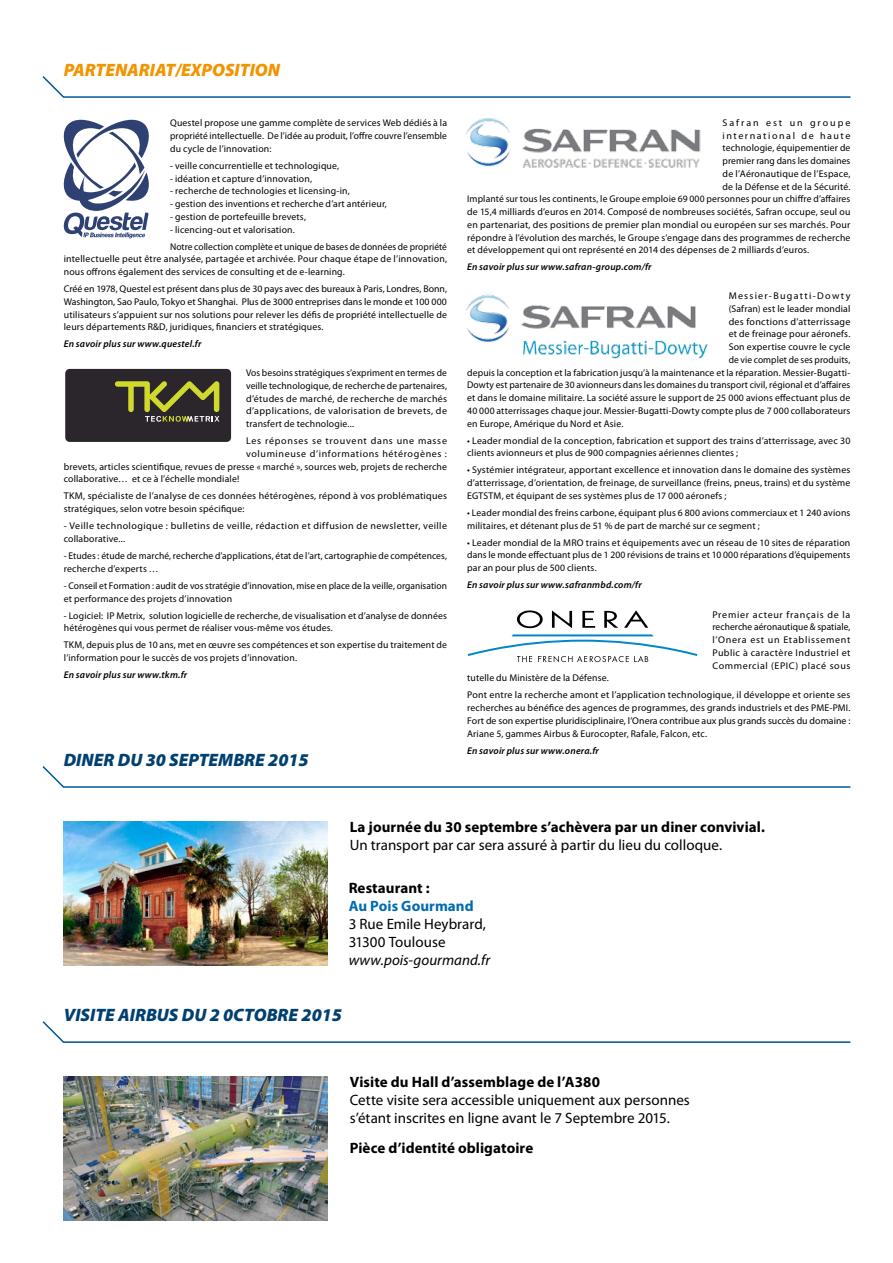
<style>
.page{position:relative;width:893px;height:1263px;background:#fff}
.page>*{position:absolute;margin:0;border:0;box-sizing:border-box;transform-origin:0 0}
.t1{font:italic 900 18px "Myriad Pro";color:#004071}
.t2{font:italic 900 18px "Myriad Pro";color:#f29400}
.t3{font:15px/18px "Myriad Pro";color:#000}
.t4{font:700 15px "Myriad Pro";letter-spacing:.005em;color:#000}
.t5{font:italic 15px "Myriad Pro";letter-spacing:.005em;color:#000}
.t6{font:700 15px "Myriad Pro";letter-spacing:.005em;color:#006ab2}
.t7{font:9.75px/12.8px "Myriad Pro";letter-spacing:.015em;color:#000}
.t8{font:italic 600 9.75px "Myriad Pro";letter-spacing:.02em;color:#000}
.t9{font:9.75px/12.8px "Myriad Pro";letter-spacing:.035em;color:#000}
.t10{font:9.75px "Myriad Pro";letter-spacing:.06em;color:#000}
.t11{font:9.75px "Myriad Pro";letter-spacing:.07em;color:#000}
.t12{font:9.75px "Myriad Pro";letter-spacing:.125em;color:#000}
.t13{font:9.75px "Myriad Pro";letter-spacing:.155em;color:#000}
.t14{font:9.75px "Myriad Pro";letter-spacing:.19em;color:#000}
</style>
<div class="page">
<svg style="left:42px;top:766px;width:809px;height:22px"></svg>
<img style="left:64px;top:822px;width:263px;height:143px">
<svg style="left:42px;top:76px;width:809px;height:22px"></svg>
<img style="left:466px;top:118px;width:235px;height:50px">
<svg style="left:42px;top:1021px;width:809px;height:22px"></svg>
<img style="left:64px;top:1077px;width:263px;height:144px">
<svg style="left:468px;top:634px;width:229px;height:28px"></svg>
<svg style="left:517px;top:610px;width:26px;height:18px"></svg>
<svg style="left:552px;top:610px;width:20px;height:18px"></svg>
<svg style="left:582px;top:611px;width:13px;height:17px"></svg>
<svg style="left:604px;top:611px;width:14px;height:17px"></svg>
<svg style="left:624px;top:610px;width:24px;height:18px"></svg>
<svg style="left:63px;top:120px;width:86px;height:118px"></svg>
<img style="left:465px;top:294px;width:243px;height:65px">
<div style="left:65px;top:369px;width:166px;height:73px;background:#2b252c;border-radius:4px"></div>
<svg style="left:115px;top:381px;width:104px;height:41px"></svg>
<h1 class="t2" style="left:64px;top:58px;width:218px">PARTENARIAT/EXPOSITION</h1>
<p class="t7" style="left:170px;top:117px;width:278px;text-align:justify">Questel propose une gamme complète de services Web dédiés à la propriété intellectuelle. De l’idée au produit, l’offre couvre l’ensemble du cycle de l’innovation:</p>
<p class="t7" style="left:170px;top:159px;width:171px">- veille concurrentielle et technologique,</p>
<p class="t7" style="left:170px;top:172px;width:144px">- idéation et capture d’innovation,</p>
<p class="t7" style="left:170px;top:185px;width:181px">- recherche de technologies et licensing-in,</p>
<p class="t7" style="left:170px;top:197px;width:218px">- gestion des inventions et recherche d’art antérieur,</p>
<p class="t7" style="left:170px;top:210px;width:137px">- gestion de portefeuille brevets,</p>
<p class="t7" style="left:170px;top:221px;width:278px;line-height:17px">- licencing-out et valorisation.<br>Notre collection complète et unique de bases de données de propriété</p>
<p class="t7" style="left:64px;top:253px;width:385px">intellectuelle peut être analysée, partagée et archivée. Pour chaque étape de l’innovation, nous offrons également des services de consulting et de e-learning.</p>
<p class="t7" style="left:64px;top:282px;width:385px;text-align:justify">Créé en 1978, Questel est présent dans plus de 30 pays avec des bureaux à Paris, Londres, Bonn, Washington, Sao Paulo, Tokyo et Shanghai. Plus de 3000 entreprises dans le monde et 100 000 utilisateurs s’appuient sur nos solutions pour relever les défis de propriété intellectuelle de leurs départements R&amp;D, juridiques, financiers et stratégiques.</p>
<p class="t8" style="left:64px;top:338px;width:139px">En savoir plus sur www.questel.fr</p>
<p class="t7" style="left:246px;top:366px;width:203px;text-align:justify">Vos besoins stratégiques s’expriment en termes de veille technologique, de recherche de partenaires, d’études de marché, de recherche de marchés d’applications, de valorisation de brevets, de transfert de technologie...</p>
<p class="t11" style="left:246px;top:435px;width:202px">Les réponses se trouvent dans une masse</p>
<p class="t10" style="left:246px;top:448px;width:202px">volumineuse d’informations hétérogènes :</p>
<p class="t7" style="left:64px;top:460px;width:385px">brevets, articles scientifique, revues de presse « marché », sources web, projets de recherche</p>
<p class="t7" style="left:64px;top:473px;width:177px">collaborative… et ce à l’échelle mondiale!</p>
<p class="t7" style="left:64px;top:490px;width:385px">TKM, spécialiste de l’analyse de ces données hétérogènes, répond à vos problématiques stratégiques, selon votre besoin spécifique:</p>
<p class="t9" style="left:64px;top:519px;width:385px">- Veille technologique : bulletins de veille, rédaction et diffusion de newsletter, veille collaborative...</p>
<p class="t7" style="left:64px;top:549px;width:385px">- Etudes : étude de marché, recherche d’applications, état de l’art, cartographie de compétences, recherche d’experts …</p>
<p class="t7" style="left:64px;top:579px;width:385px">- Conseil et Formation : audit de vos stratégie d’innovation, mise en place de la veille, organisation et performance des projets d’innovation</p>
<p class="t7" style="left:64px;top:609px;width:385px">- Logiciel: IP Metrix, solution logicielle de recherche, de visualisation et d’analyse de données hétérogènes qui vous permet de réaliser vous-même vos études.</p>
<p class="t7" style="left:64px;top:638px;width:385px">TKM, depuis plus de 10 ans, met en œuvre ses compétences et son expertise du traitement de l’information pour le succès de vos projets d’innovation.</p>
<p class="t8" style="left:64px;top:668px;width:125px">En savoir plus sur www.tkm.fr</p>
<h1 class="t1" style="left:64px;top:748px;width:246px">DINER DU 30 SEPTEMBRE 2015</h1>
<p class="t14" style="left:723px;top:117px;width:129px">Safran est un groupe</p>
<p class="t13" style="left:723px;top:129px;width:129px">international de haute</p>
<p class="t7" style="left:723px;top:142px;width:129px">technologie, équipementier de</p>
<p class="t7" style="left:723px;top:154px;width:129px">premier rang dans les domaines</p>
<p class="t7" style="left:723px;top:167px;width:129px">de l’Aéronautique de l’Espace,</p>
<p class="t7" style="left:723px;top:180px;width:129px">de la Défense et de la Sécurité.</p>
<p class="t7" style="left:467px;top:193px;width:385px">Implanté sur tous les continents, le Groupe emploie 69 000 personnes pour un chiffre d’affaires</p>
<p class="t7" style="left:467px;top:205px;width:385px">de 15,4 milliards d’euros en 2014. Composé de nombreuses sociétés, Safran occupe, seul ou</p>
<p class="t7" style="left:467px;top:218px;width:385px">en partenariat, des positions de premier plan mondial ou européen sur ses marchés. Pour</p>
<p class="t7" style="left:467px;top:231px;width:385px">répondre à l’évolution des marchés, le Groupe s’engage dans des programmes de recherche</p>
<p class="t7" style="left:467px;top:244px;width:344px">et développement qui ont représenté en 2014 des dépenses de 2 milliards d’euros.</p>
<p class="t8" style="left:467px;top:261px;width:186px">En savoir plus sur www.safran-group.com/fr</p>
<p class="t12" style="left:729px;top:290px;width:123px">Messier-Bugatti-Dowty</p>
<p class="t7" style="left:729px;top:302px;width:123px">(Safran) est le leader mondial</p>
<p class="t7" style="left:729px;top:315px;width:123px">des fonctions d’atterrissage</p>
<p class="t7" style="left:729px;top:328px;width:123px">et de freinage pour aéronefs.</p>
<p class="t7" style="left:729px;top:340px;width:123px">Son expertise couvre le cycle</p>
<p class="t7" style="left:729px;top:353px;width:123px">de vie complet de ses produits,</p>
<p class="t7" style="left:467px;top:366px;width:385px">depuis la conception et la fabrication jusqu’à la maintenance et la réparation. Messier-Bugatti-</p>
<p class="t7" style="left:467px;top:379px;width:385px">Dowty est partenaire de 30 avionneurs dans les domaines du transport civil, régional et d’affaires</p>
<p class="t7" style="left:467px;top:391px;width:385px">et dans le domaine militaire. La société assure le support de 25 000 avions effectuant plus de</p>
<p class="t7" style="left:467px;top:404px;width:385px">40 000 atterrissages chaque jour. Messier-Bugatti-Dowty compte plus de 7 000 collaborateurs</p>
<p class="t7" style="left:467px;top:417px;width:158px">en Europe, Amérique du Nord et Asie.</p>
<p class="t7" style="left:467px;top:434px;width:385px">• Leader mondial de la conception, fabrication et support des trains d’atterrissage, avec 30 clients avionneurs et plus de 900 compagnies aériennes clientes ;</p>
<p class="t7" style="left:467px;top:464px;width:385px;text-align:justify">• Systémier intégrateur, apportant excellence et innovation dans le domaine des systèmes d’atterrissage, d’orientation, de freinage, de surveillance (freins, pneus, trains) et du système EGTSTM, et équipant de ses systèmes plus de 17 000 aéronefs ;</p>
<p class="t7" style="left:467px;top:506px;width:385px">• Leader mondial des freins carbone, équipant plus 6 800 avions commerciaux et 1 240 avions militaires, et détenant plus de 51 % de part de marché sur ce segment ;</p>
<p class="t7" style="left:467px;top:536px;width:385px;text-align:justify">• Leader mondial de la MRO trains et équipements avec un réseau de 10 sites de réparation dans le monde effectuant plus de 1 200 révisions de trains et 10 000 réparations d’équipements par an pour plus de 500 clients.</p>
<p class="t8" style="left:467px;top:579px;width:176px">En savoir plus sur www.safranmbd.com/fr</p>
<p class="t7" style="left:712px;top:608px;width:140px;text-align:justify">Premier acteur français de la recherche aéronautique &amp; spatiale, l’Onera est un Etablissement Public à caractère Industriel et Commercial (EPIC) placé sous</p>
<p class="t7" style="left:467px;top:669px;width:385px;line-height:17px">tutelle du Ministère de la Défense.<br>Pont entre la recherche amont et l’application technologique, il développe et oriente ses</p>
<p class="t7" style="left:467px;top:701px;width:385px;text-align:justify">recherches au bénéfice des agences de programmes, des grands industriels et des PME-PMI.<br>Fort de son expertise pluridisciplinaire, l’Onera contribue aux plus grands succès du domaine :<br>Ariane 5, gammes Airbus &amp; Eurocopter, Rafale, Falcon, etc.</p>
<p class="t8" style="left:467px;top:744px;width:133px">En savoir plus sur www.onera.fr</p>
<h2 class="t4" style="left:350px;top:817px;width:417px">La journée du 30 septembre s’achèvera par un diner convivial.</h2>
<h2 class="t3" style="left:350px;top:836px;width:374px">Un transport par car sera assuré à partir du lieu du colloque.</h2>
<h2 class="t4" style="left:349px;top:878px;width:82px">Restaurant :</h2>
<h2 class="t6" style="left:349px;top:896px;width:127px">Au Pois Gourmand</h2>
<h2 class="t3" style="left:349px;top:914px;width:139px">3 Rue Emile Heybrard,<br>31300 Toulouse</h2>
<h2 class="t5" style="left:349px;top:950px;width:143px">www.pois-gourmand.fr</h2>
<h1 class="t1" style="left:64px;top:1003px;width:280px">VISITE AIRBUS DU 2 0CTOBRE 2015</h1>
<h2 class="t4" style="left:350px;top:1072px;width:252px">Visite du Hall d’assemblage de l’A380</h2>
<h2 class="t3" style="left:350px;top:1091px;width:342px">Cette visite sera accessible uniquement aux personnes s’étant inscrites en ligne avant le 7 Septembre 2015.</h2>
<h2 class="t4" style="left:350px;top:1138px;width:185px">Pièce d’identité obligatoire</h2>
</div>
